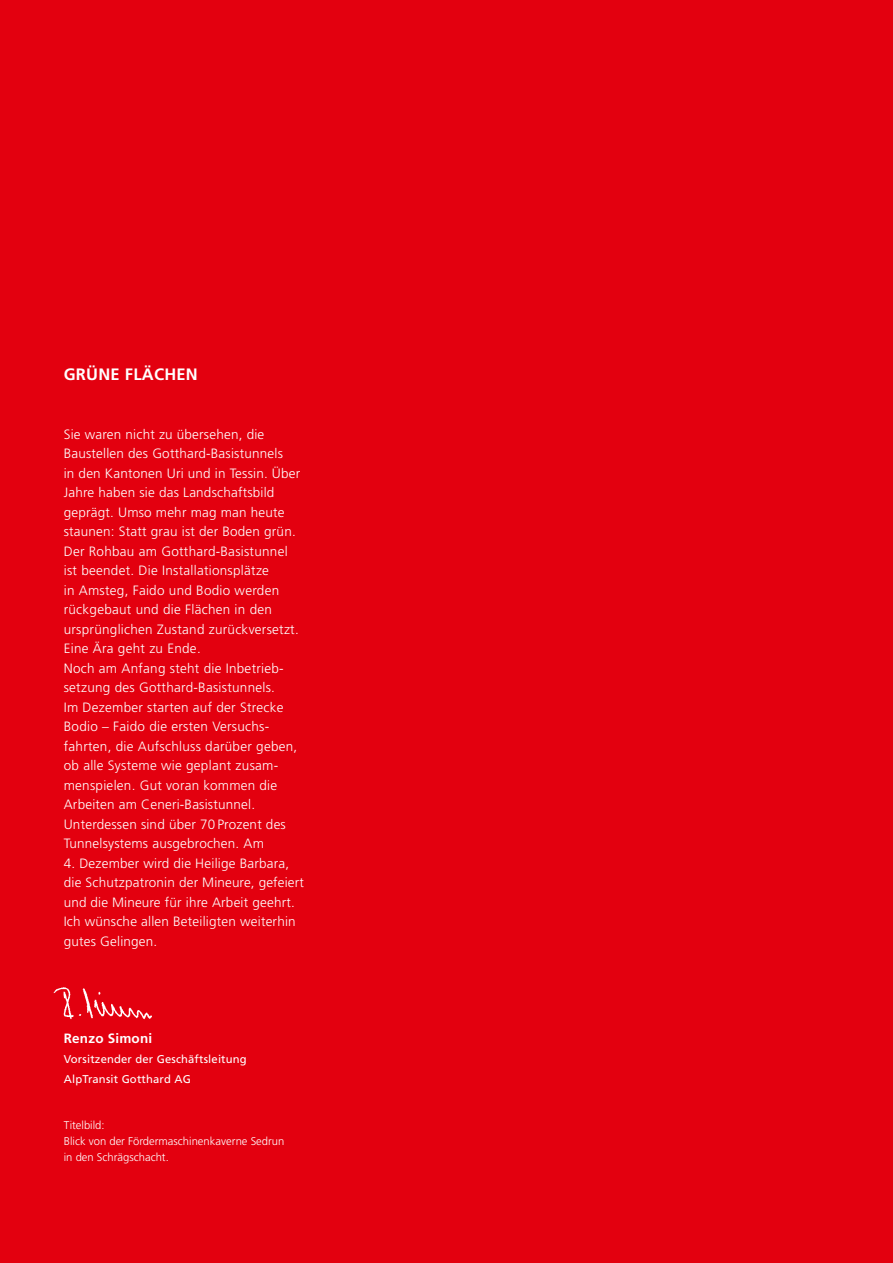
<style>
.page{position:relative;width:893px;height:1263px;background:#e3000f}
.page>*{position:absolute;margin:0;border:0;box-sizing:border-box;transform-origin:0 0}
.t1{font:700 16.5px "Frutiger";letter-spacing:.015em;color:#fff}
.t2{font:300 13.5px/19.5px "Frutiger";letter-spacing:.015em;color:#fff}
.t3{font:700 13.5px "Frutiger";letter-spacing:.015em;color:#fff}
.t4{font:300 11.25px/15.8px "Frutiger";color:#fff}
.t5{font:11.25px/19.5px "Frutiger";letter-spacing:.015em;color:#fff}
</style>
<div class="page">
<img style="left:53px;top:987px;width:99px;height:33px">
<p class="t1" style="left:64px;top:365px;width:136px">GRÜNE FLÄCHEN</p>
<p class="t2" style="left:64px;top:424px;width:238px">Sie waren nicht zu übersehen, die Baustellen des Gotthard-Basistunnels<br>in den Kantonen Uri und in Tessin. Über Jahre haben sie das Landschaftsbild geprägt. Umso mehr mag man heute staunen: Statt grau ist der Boden grün.<br>Der Rohbau am Gotthard-Basistunnel ist beendet. Die Installationsplätze<br>in Amsteg, Faido und Bodio werden rückgebaut und die Flächen in den ursprünglichen Zustand zurückversetzt.<br>Eine Ära geht zu Ende.<br>Noch am Anfang steht die Inbetrieb&shy;setzung des Gotthard-Basistunnels.<br>Im Dezember starten auf der Strecke Bodio – Faido die ersten Versuchs&shy;fahrten, die Aufschluss darüber geben, ob alle Systeme wie geplant zusam&shy;menspielen. Gut voran kommen die Arbeiten am Ceneri-Basistunnel.<br>Unterdessen sind über 70 Prozent des Tunnelsystems ausgebrochen. Am</p>
<p class="t2" style="left:64px;top:853px;width:242px">4. Dezember wird die Heilige Barbara, die Schutzpatronin der Mineure, gefeiert und die Mineure für ihre Arbeit geehrt.<br>Ich wünsche allen Beteiligten weiterhin gutes Gelingen.</p>
<p class="t3" style="left:64px;top:1031px;width:90px">Renzo Simoni</p>
<p class="t5" style="left:64px;top:1049px;width:185px">Vorsitzender der Geschäftsleitung<br>AlpTransit Gotthard AG</p>
<p class="t4" style="left:64px;top:1117px;width:222px">Titelbild:<br>Blick von der Fördermaschinenkaverne Sedrun in den Schrägschacht.</p>
</div>
